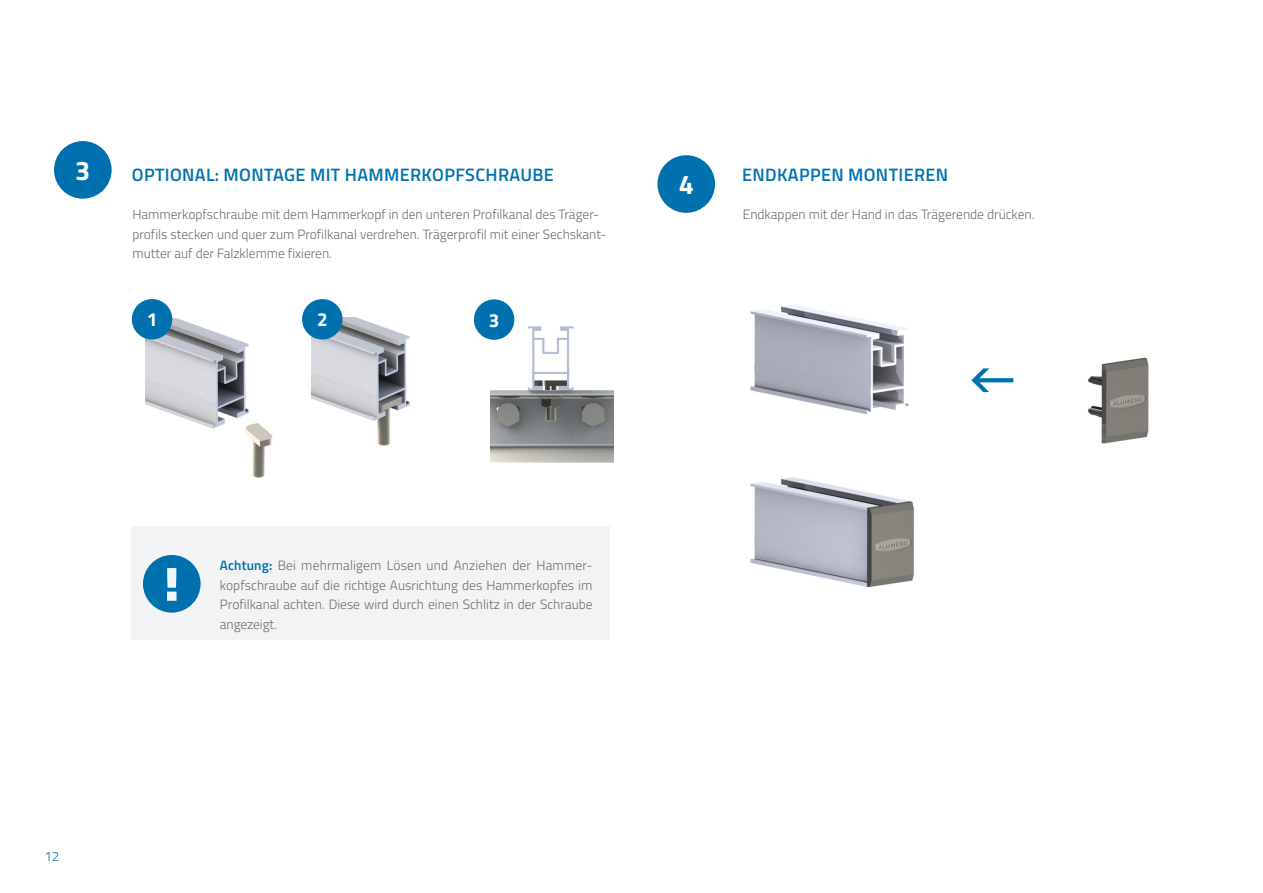
<style>
.page{position:relative;width:1263px;height:893px;background:#fff}
.page>*{position:absolute;margin:0;border:0;box-sizing:border-box;transform-origin:0 0}
.t1{font:700 27px "Titillium";color:#fff}
.t2{font:700 18.9px "Titillium";color:#fff}
.t3{font:600 18px "Titillium";letter-spacing:.02em;color:#0071af}
.t4{font:300 13.5px/19.5px "Titillium";color:#6c6d70}
.t5{font:300 13.5px "Titillium";color:#0071af}
.s1{font-weight:600;color:#0071af}
</style>
<div class="page">
<img style="left:750px;top:305px;width:399px;height:139px">
<div style="left:657px;top:155px;width:58px;height:58px;background:#0071af;border-radius:50%"></div>
<img style="left:750px;top:477px;width:164px;height:111px">
<img style="left:311px;top:317px;width:99px;height:129px">
<img style="left:491px;top:321px;width:123px;height:142px">
<img style="left:146px;top:319px;width:127px;height:159px">
<div style="left:132px;top:299px;width:40px;height:41px;background:#0071af;border-radius:50%"></div>
<div style="left:302px;top:299px;width:41px;height:41px;background:#0071af;border-radius:50%"></div>
<div style="left:474px;top:299px;width:40px;height:41px;background:#0071af;border-radius:50%"></div>
<div style="left:132px;top:526px;width:478px;height:114px;background:#f2f3f4"></div>
<svg style="left:143px;top:555px;width:58px;height:58px"></svg>
<div style="left:54px;top:141px;width:58px;height:58px;background:#0071af;border-radius:50%"></div>
<div style="left:935px;top:343px;width:124px;height:78px;background:#fff"></div>
<p class="t1" style="left:75px;top:150px;width:17px">3</p>
<p class="t3" style="left:132px;top:162px;width:423px">OPTIONAL: MONTAGE MIT HAMMERKOPFSCHRAUBE</p>
<p class="t3" style="left:742px;top:162px;width:208px">ENDKAPPEN MONTIEREN</p>
<p class="t4" style="left:743px;top:204px;width:293px">Endkappen mit der Hand in das Trägerende drücken.</p>
<p class="t1" style="left:679px;top:164px;width:17px">4</p>
<p class="t4" style="left:132px;top:204px;width:476px">Hammerkopfschraube mit dem Hammerkopf in den unteren Profilkanal des Träger&shy;profils stecken und quer zum Profilkanal verdrehen. Trägerprofil mit einer Sechskant&shy;mutter auf der Falzklemme fixieren.</p>
<p class="t2" style="left:147px;top:305px;width:12px">1</p>
<p class="t2" style="left:317px;top:305px;width:12px">2</p>
<p class="t2" style="left:489px;top:306px;width:12px">3</p>
<p class="t5" style="left:44px;top:847px;width:17px">12</p>
<p class="t4" style="left:220px;top:555px;width:374px;text-align:justify"><span class="s1">Achtung:</span> Bei mehrmaligem Lösen und Anziehen der Hammer&shy;kopfschraube auf die richtige Ausrichtung des Hammerkopfes im Profilkanal achten. Diese wird durch einen Schlitz in der Schraube angezeigt.</p>
</div>
